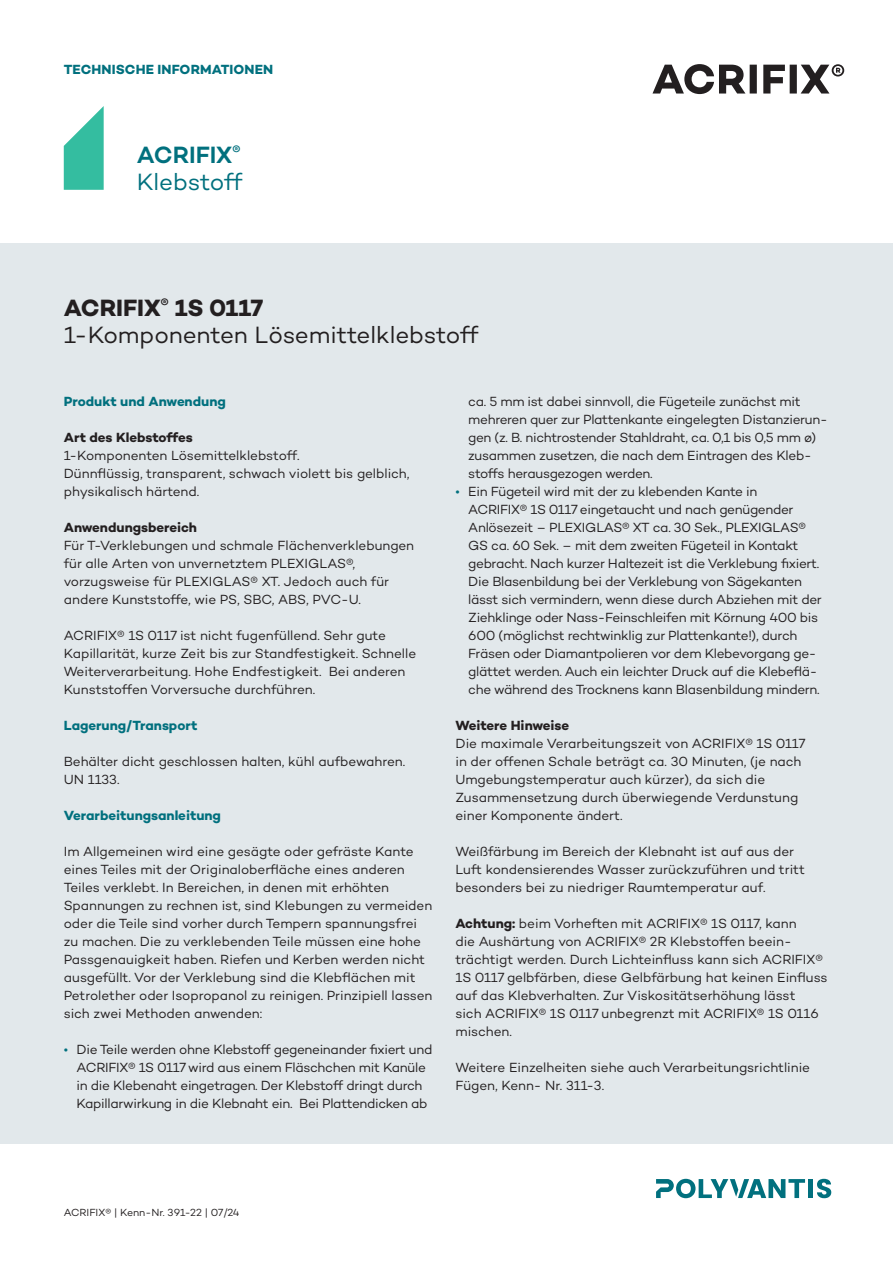
<style>
.page{position:relative;width:893px;height:1263px;background:#fff}
.page>*{position:absolute;margin:0;border:0;box-sizing:border-box;transform-origin:0 0}
.Produktname{font:24px/27px "Campton";letter-spacing:-.01em;color:#231f20}
.t1{font:24px/27px "Campton";letter-spacing:-.01em;color:#01707e}
.Headline_4___Fließtext{font:13.5px/18px "Campton";letter-spacing:-.01em;color:#231f20}
.Headline_4___Fließtext-2{font:700 13.5px "Campton";color:#01707e}
.Headline_4___Fließtext_Rot{font:700 13.5px "Campton";color:#01707e}
.t2{font:10.5px "Campton";color:#231f20}
.s1{font-weight:600}
.s2{font-weight:700}
.s3{color:#01707e}
</style>
<div class="page">
<div style="left:0;top:244px;width:893px;height:900px;background:#e2e8eb"></div>
<svg style="left:656px;top:1179px;width:149px;height:19px"></svg>
<div style="left:808px;top:1179px;width:5px;height:19px;background:#01707e"></div>
<svg style="left:817px;top:1179px;width:14px;height:19px"></svg>
<svg style="left:64px;top:106px;width:40px;height:84px"></svg>
<svg style="left:652px;top:64px;width:192px;height:30px"></svg>
<p class="Headline_4___Fließtext-2" style="left:64px;top:61px;width:211px">TECHNISCHE INFORMATIONEN</p>
<h1 class="t1" style="left:137px;top:141px;width:107px"><span class="s1">ACRIFIX</span><sup>®<br></sup>Klebstoff</h1>
<p class="Produktname" style="left:64px;top:294px;width:416px"><span class="s2">ACRIFIX</span><sup>®</sup> <span class="s2">1S 0117<br></span>1-Komponenten Lösemittelklebstoff</p>
<p class="Headline_4___Fließtext_Rot" style="left:64px;top:393px;width:164px">Produkt und Anwendung</p>
<p class="Headline_4___Fließtext" style="left:64px;top:428px;width:347px"><span class="s2">Art des Klebstoffes<br></span>1-Komponenten Lösemittelklebstoff.<br>Dünnflüssig, transparent, schwach violett bis gelblich, physikalisch härtend.</p>
<p class="Headline_4___Fließtext" style="left:64px;top:518px;width:352px"><span class="s2">Anwendungsbereich<br></span>Für T-Verklebungen und schmale Flächenverklebungen für alle Arten von unvernetztem PLEXIGLAS®, vorzugsweise für PLEXIGLAS® XT. Jedoch auch für andere Kunststoffe, wie PS, SBC, ABS, PVC-U.</p>
<p class="Headline_4___Fließtext" style="left:64px;top:626px;width:354px">ACRIFIX® 1S 0117 ist nicht fugenfüllend. Sehr gute Kapillarität, kurze Zeit bis zur Standfestigkeit. Schnelle Weiterverarbeitung. Hohe Endfestigkeit. Bei anderen Kunststoffen Vorversuche durchführen.</p>
<p class="Headline_4___Fließtext-2" style="left:64px;top:717px;width:135px">Lagerung/Transport</p>
<p class="Headline_4___Fließtext" style="left:64px;top:752px;width:343px">Behälter dicht geschlossen halten, kühl aufbewahren.<br>UN 1133.</p>
<p class="Headline_4___Fließtext-2" style="left:64px;top:807px;width:159px">Verarbeitungsanleitung</p>
<p class="Headline_4___Fließtext" style="left:64px;top:842px;width:370px">Im Allgemeinen wird eine gesägte oder gefräste Kante eines Teiles mit der Originaloberfläche eines anderen Teiles verklebt. In Bereichen, in denen mit erhöhten Spannungen zu rechnen ist, sind Klebungen zu vermeiden oder die Teile sind vorher durch Tempern spannungsfrei zu machen. Die zu verklebenden Teile müssen eine hohe Passgenauigkeit haben. Riefen und Kerben werden nicht ausgefüllt. Vor der Verklebung sind die Klebflächen mit Petrolether oder Isopropanol zu reinigen. Prinzipiell lassen sich zwei Methoden anwenden:</p>
<p class="Headline_4___Fließtext" style="left:64px;top:1040px;width:370px;text-align:center"><span class="s3">•</span> Die Teile werden ohne Klebstoff gegeneinander fixiert und ACRIFIX® 1S 0117 wird aus einem Fläschchen mit Kanüle<br>in die Klebenaht eingetragen. Der Klebstoff dringt durch Kapillarwirkung in die Klebnaht ein. Bei Plattendicken ab</p>
<p class="Headline_4___Fließtext" style="left:468px;top:392px;width:361px">ca. 5 mm ist dabei sinnvoll, die Fügeteile zunächst mit mehreren quer zur Plattenkante eingelegten Distanzierun&shy;gen (z. B. nichtrostender Stahldraht, ca. 0,1 bis 0,5 mm ø) zusammen zusetzen, die nach dem Eintragen des Kleb&shy;stoffs herausgezogen werden.</p>
<p class="Headline_4___Fließtext" style="left:468px;top:482px;width:355px;text-indent:-13px"><span class="s3">•</span> Ein Fügeteil wird mit der zu klebenden Kante in<br>ACRIFIX® 1S 0117 eingetaucht und nach genügender Anlösezeit – PLEXIGLAS® XT ca. 30 Sek., PLEXIGLAS® GS ca. 60 Sek. – mit dem zweiten Fügeteil in Kontakt gebracht. Nach kurzer Haltezeit ist die Verklebung fixiert.<br>Die Blasenbildung bei der Verklebung von Sägekanten lässt sich vermindern, wenn diese durch Abziehen mit der Ziehklinge oder Nass-Feinschleifen mit Körnung 400 bis 600 (möglichst rechtwinklig zur Plattenkante!), durch Fräsen oder Diamantpolieren vor dem Klebevorgang ge&shy;glättet werden. Auch ein leichter Druck auf die Klebeflä&shy;che während des Trocknens kann Blasenbildung mindern.</p>
<p class="Headline_4___Fließtext" style="left:455px;top:716px;width:352px"><span class="s2">Weitere Hinweise<br></span>Die maximale Verarbeitungszeit von ACRIFIX® 1S 0117 in der offenen Schale beträgt ca. 30 Minuten, (je nach Umgebungstemperatur auch kürzer), da sich die Zusammensetzung durch überwiegende Verdunstung einer Komponente ändert.</p>
<p class="Headline_4___Fließtext" style="left:455px;top:842px;width:351px">Weißfärbung im Bereich der Klebnaht ist auf aus der<br>Luft kondensierendes Wasser zurückzuführen und tritt besonders bei zu niedriger Raumtemperatur auf.</p>
<p class="Headline_4___Fließtext" style="left:455px;top:914px;width:374px"><span class="s2">Achtung:</span> beim Vorheften mit ACRIFIX® 1S 0117, kann<br>die Aushärtung von ACRIFIX® 2R Klebstoffen beein&shy;trächtigt werden. Durch Lichteinfluss kann sich ACRIFIX® 1S 0117 gelbfärben, diese Gelbfärbung hat keinen Einfluss auf das Klebverhalten. Zur Viskositätserhöhung lässt<br>sich ACRIFIX® 1S 0117 unbegrenzt mit ACRIFIX® 1S 0116 mischen.</p>
<p class="Headline_4___Fließtext" style="left:455px;top:1058px;width:356px">Weitere Einzelheiten siehe auch Verarbeitungsrichtlinie<br>Fügen, Kenn- Nr. 311-3.</p>
<p class="t2" style="left:64px;top:1206px;width:177px">ACRIFIX® | Kenn-Nr. 391-22 | 07/24</p>
</div>
